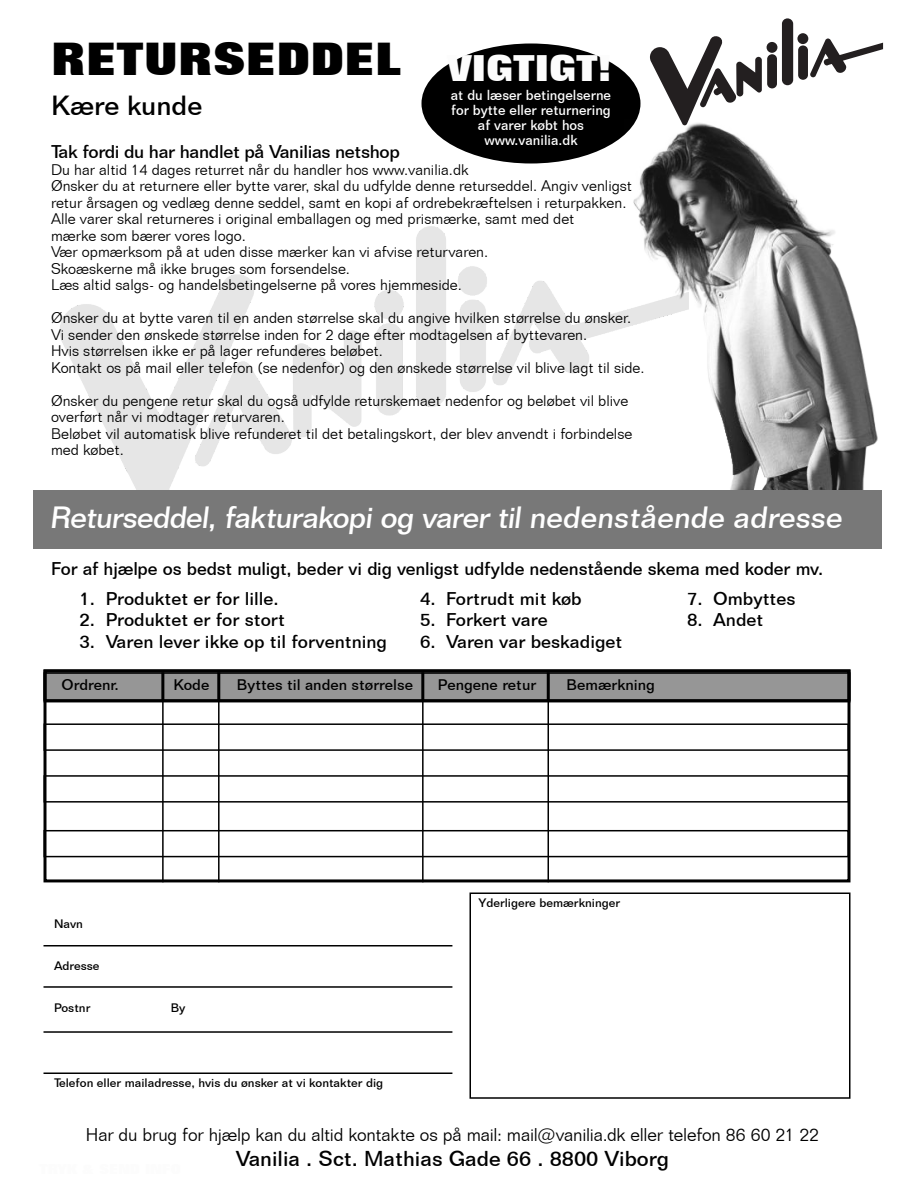
<style>
.page{position:relative;width:900px;height:1200px;background:#fff}
.page>*{position:absolute;margin:0;border:0;box-sizing:border-box;transform-origin:0 0}
.t1{font:800 45px "Folio BT";color:#000}
.t2{font:800 36px "Folio BT";color:#fcfcfc}
.t3{font:500 30px "Folio BT";color:#fff}
.t4{font:500 27px "Folio BT";color:#000}
.t5{font:500 21px "Folio BT";color:#000}
.t6{font:500 18px "Folio BT";color:#000}
.t7{font:300 18px "Folio BT";letter-spacing:-.01em;color:#000}
.t8{font:500 18px "Folio BT";letter-spacing:-.02em;color:#000}
.t9{font:300 15px/16.5px "Folio BT";color:#000}
.t10{font:500 15px "Folio BT";color:#000}
.t11{font:500 14.1px "Folio BT";color:#fff;scale:.95 1}
.t12{font:500 12px "Folio BT";color:#000}
</style>
<div class="page">
<img style="left:59px;top:226px;width:565px;height:264px">
<div style="left:782px;top:18px;width:11px;height:67px;background:#231f20;border-radius:5px"></div>
<div style="left:797px;top:33px;width:11px;height:11px;background:#231f20;border-radius:50%"></div>
<div style="left:767px;top:42px;width:10px;height:11px;background:#231f20;border-radius:50%"></div>
<div style="left:767px;top:54px;width:10px;height:34px;background:#231f20;border-radius:5px"></div>
<div style="left:798px;top:45px;width:10px;height:35px;background:#231f20;border-radius:5px"></div>
<svg style="left:650px;top:36px;width:112px;height:83px"></svg>
<svg style="left:810px;top:39px;width:73px;height:38px"></svg>
<div style="left:422px;top:44px;width:218px;height:120px;background:#000;border-radius:50%"></div>
<img style="left:624px;top:119px;width:254px;height:371px">
<div style="left:33px;top:490px;width:849px;height:59px;background:#787878"></div>
<div style="left:44px;top:673px;width:806px;height:27px;background:#969696"></div>
<div style="left:44px;top:672px;width:806px;height:29px;border:2px solid #000"></div>
<hr style="left:161px;top:672px;width:3px;height:29px;background:#000">
<hr style="left:217px;top:672px;width:3px;height:29px;background:#000">
<hr style="left:421px;top:672px;width:3px;height:29px;background:#000">
<hr style="left:547px;top:672px;width:3px;height:29px;background:#000">
<div style="left:44px;top:669px;width:806px;height:213px;border:3px solid #000"></div>
<div style="left:44px;top:723px;width:805px;height:28px;border:2px solid #000"></div>
<div style="left:44px;top:775px;width:805px;height:28px;border:2px solid #000"></div>
<div style="left:44px;top:830px;width:805px;height:27px;border:2px solid #000"></div>
<hr style="left:162px;top:701px;width:2px;height:181px;background:#000">
<hr style="left:218px;top:701px;width:2px;height:181px;background:#000">
<hr style="left:422px;top:701px;width:2px;height:181px;background:#000">
<hr style="left:548px;top:701px;width:1px;height:181px;background:#000">
<div style="left:44px;top:669px;width:806px;height:33px;border:3px solid #000"></div>
<hr style="left:44px;top:945px;width:408px;height:1px;background:#000">
<hr style="left:44px;top:986px;width:408px;height:2px;background:#000">
<hr style="left:44px;top:1031px;width:408px;height:2px;background:#000">
<hr style="left:44px;top:1072px;width:408px;height:2px;background:#000">
<div style="left:470px;top:892px;width:380px;height:207px;border:2px solid #000"></div>
<p class="t1" style="left:51px;top:31px;width:352px">RETURSEDDEL</p>
<p class="t2" style="left:447px;top:47px;width:166px">VIGTIGT!</p>
<p class="t11" style="left:451px;top:87px;width:170px">at du læser betingelserne</p>
<p class="t11" style="left:451px;top:102px;width:170px">for bytte eller returnering</p>
<p class="t11" style="left:478px;top:117px;width:113px">af varer købt hos</p>
<p class="t11" style="left:484px;top:132px;width:100px">www.vanilia.dk</p>
<p class="t4" style="left:51px;top:89px;width:153px">Kære kunde</p>
<p class="t8" style="left:51px;top:141px;width:350px">Tak fordi du har handlet på Vanilias netshop</p>
<p class="t9" style="left:51px;top:161px;width:419px">Du har altid 14 dages returret når du handler hos www.vanilia.dk</p>
<p class="t9" style="left:51px;top:178px;width:583px">Ønsker du at returnere eller bytte varer, skal du udfylde denne returseddel. Angiv venligst retur årsagen og vedlæg denne seddel, samt en kopi af ordrebekræftelsen i returpakken.</p>
<p class="t9" style="left:51px;top:211px;width:525px">Alle varer skal returneres i original emballagen og med prismærke, samt med det</p>
<p class="t9" style="left:51px;top:227px;width:196px">mærke som bærer vores logo.</p>
<p class="t9" style="left:51px;top:244px;width:439px">Vær opmærksom på at uden disse mærker kan vi afvise returvaren.</p>
<p class="t9" style="left:51px;top:260px;width:301px">Skoæskerne må ikke bruges som forsendelse.</p>
<p class="t9" style="left:51px;top:277px;width:412px">Læs altid salgs- og handelsbetingelserne på vores hjemmeside.</p>
<p class="t9" style="left:51px;top:310px;width:582px">Ønsker du at bytte varen til en anden størrelse skal du angive hvilken størrelse du ønsker.</p>
<p class="t9" style="left:51px;top:326px;width:538px">Vi sender den ønskede størrelse inden for 2 dage efter modtagelsen af byttevaren.</p>
<p class="t9" style="left:51px;top:343px;width:334px">Hvis størrelsen ikke er på lager refunderes beløbet.</p>
<p class="t9" style="left:51px;top:359px;width:595px">Kontakt os på mail eller telefon (se nedenfor) og den ønskede størrelse vil blive lagt til side.</p>
<p class="t9" style="left:51px;top:392px;width:579px">Ønsker du pengene retur skal du også udfylde returskemaet nedenfor og beløbet vil blive overført når vi modtager returvaren.</p>
<p class="t9" style="left:51px;top:425px;width:583px">Beløbet vil automatisk blive refunderet til det betalingskort, der blev anvendt i forbindelse med købet.</p>
<p class="t3" style="left:50px;top:499px;width:798px">Returseddel, fakturakopi og varer til nedenstående adresse</p>
<p class="t6" style="left:51px;top:557px;width:774px">For af hjælpe os bedst muligt, beder vi dig venligst udfylde nedenstående skema med koder mv.</p>
<p class="t6" style="left:80px;top:587px;width:201px">1. Produktet er for lille.</p>
<p class="t6" style="left:80px;top:609px;width:207px">2. Produktet er for stort</p>
<p class="t6" style="left:80px;top:631px;width:309px">3. Varen lever ikke op til forventning</p>
<p class="t6" style="left:687px;top:587px;width:110px">7. Ombyttes</p>
<p class="t6" style="left:687px;top:609px;width:78px">8. Andet</p>
<p class="t6" style="left:420px;top:587px;width:163px">4. Fortrudt mit køb</p>
<p class="t6" style="left:420px;top:609px;width:129px">5. Forkert vare</p>
<p class="t6" style="left:420px;top:631px;width:204px">6. Varen var beskadiget</p>
<p class="t10" style="left:62px;top:675px;width:59px">Ordrenr.</p>
<p class="t10" style="left:173px;top:675px;width:37px">Kode</p>
<p class="t10" style="left:237px;top:675px;width:178px">Byttes til anden størrelse</p>
<p class="t10" style="left:438px;top:675px;width:100px">Pengene retur</p>
<p class="t10" style="left:566px;top:675px;width:90px">Bemærkning</p>
<p class="t12" style="left:54px;top:917px;width:31px">Navn</p>
<p class="t12" style="left:54px;top:959px;width:47px">Adresse</p>
<p class="t12" style="left:54px;top:1001px;width:38px">Postnr</p>
<p class="t12" style="left:171px;top:1001px;width:16px">By</p>
<p class="t12" style="left:54px;top:1076px;width:331px">Telefon eller mailadresse, hvis du ønsker at vi kontakter dig</p>
<p class="t12" style="left:478px;top:896px;width:143px">Yderligere bemærkninger</p>
<p class="t7" style="left:86px;top:1124px;width:735px">Har du brug for hjælp kan du altid kontakte os på mail: mail@vanilia.dk eller telefon 86 60 21 22</p>
<p class="t5" style="left:236px;top:1146px;width:435px">Vanilia . Sct. Mathias Gade 66 . 8800 Viborg</p>
</div>
